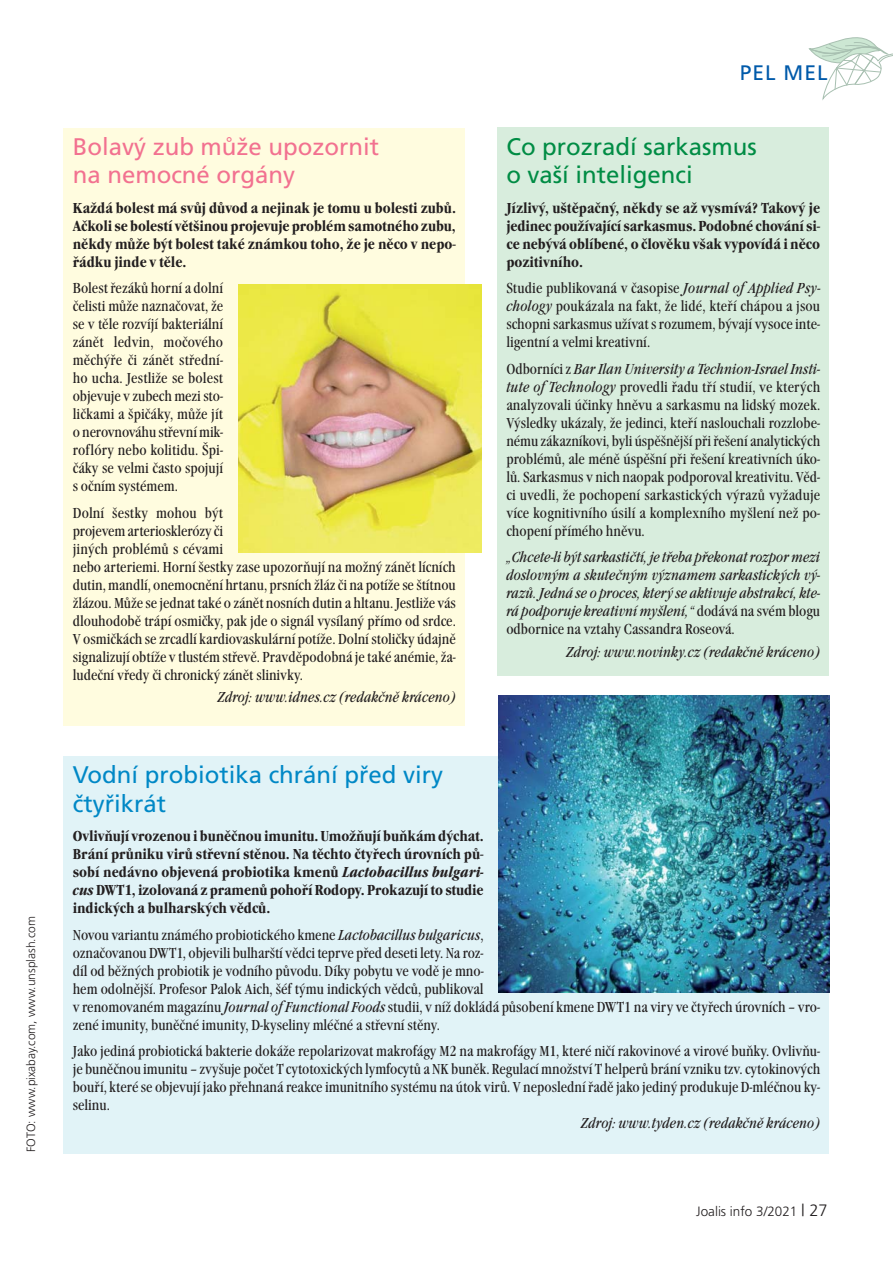
<style>
.page{position:relative;width:893px;height:1263px;background:#fff}
.page>*{position:absolute;margin:0;border:0;box-sizing:border-box;transform-origin:0 0}
.t1{font:24px/28.8px "Frutiger CE";color:#0088c6}
.t2{font:24px/28.8px "Frutiger CE";color:#f27190}
.t3{font:24px/28.8px "Frutiger CE";color:#008c44}
.t4{font:21px "Frutiger CE";letter-spacing:.05em;color:#005aaa}
.t5{font:condensed 15px/18px "Garamond Itc TCE";color:#231f20;text-align:justify}
.t6{font:700 condensed 15px/18px "Garamond Itc TCE";color:#231f20;text-align:justify}
.t7{font:italic condensed 15px/18px "Garamond Itc TCE";color:#231f20;text-align:justify}
.t8{font:300 13.5px "Frutiger CE";color:#231f20}
.t9{font:300 12px "Frutiger CE";color:#231f20}
.s1{font-style:italic}
.s2{font-style:normal}
.s3{font-size:16.5px}
</style>
<div class="page">
<svg style="left:808px;top:37px;width:85px;height:63px"></svg>
<div style="left:497px;top:128px;width:332px;height:548px;background:#d8eddd"></div>
<div style="left:64px;top:128px;width:401px;height:597px;background:#fffcdf"></div>
<div style="left:64px;top:756px;width:765px;height:397px;background:#e1f3f7"></div>
<img style="left:238px;top:284px;width:243px;height:269px">
<img style="left:499px;top:695px;width:330px;height:297px">
<p class="t9" style="left:26px;top:1152px;width:237px;rotate:-90deg">FOTO: www.pixabay.com, www.unsplash.com</p>
<h1 class="t2" style="left:73px;top:134px;width:308px">Bolavý zub může upozornit na nemocné orgány</h1>
<p class="t6" style="left:73px;top:200px;width:385px">Každá bolest má svůj důvod a nejinak je tomu u bolesti zubů.<br>Ačkoli se bolestí většinou projevuje problém samotného zubu, někdy může být bolest také známkou toho, že je něco v nepo&shy;řádku jinde v těle.</p>
<p class="t5" style="left:73px;top:280px;width:152px">Bolest řezáků horní a dolní čelisti může naznačovat, že se v těle rozvíjí bakteriální zánět ledvin, močového měchýře či zánět střední&shy;ho ucha. Jestliže se bolest objevuje v zubech mezi sto&shy;ličkami a špičáky, může jít o nerovnováhu střevní mik&shy;roflóry nebo kolitidu. Špi&shy;čáky se velmi často spojují s očním systémem.</p>
<p class="t5" style="left:73px;top:505px;width:385px;text-align:left">Dolní šestky mohou být<br>projevem arteriosklerózy či<br>jiných problémů s cévami<br>nebo arteriemi. Horní šestky zase upozorňují na možný zánět lícních dutin, mandlí, onemocnění hrtanu, prsních žláz či na potíže se štítnou žlázou. Může se jednat také o zánět nosních dutin a hltanu. Jestliže vás dlouhodobě trápí osmičky, pak jde o signál vysílaný přímo od srdce.<br>V osmičkách se zrcadlí kardiovaskulární potíže. Dolní stoličky údajně signalizují obtíže v tlustém střevě. Pravděpodobná je také anémie, ža&shy;ludeční vředy či chronický zánět slinivky.</p>
<p class="t7" style="left:217px;top:689px;width:240px">Zdroj: www.idnes.cz (redakčně kráceno)</p>
<h2 class="t4" style="left:740px;top:64px;width:89px">PEL MEL</h2>
<h1 class="t3" style="left:506px;top:134px;width:252px">Co prozradí sarkasmus o vaší inteligenci</h1>
<p class="t6" style="left:506px;top:200px;width:315px">Jízlivý, uštěpačný, někdy se až vysmívá? Takový je jedinec používající sarkasmus. Podobné chování si&shy;ce nebývá oblíbené, o člověku však vypovídá i něco pozitivního.</p>
<p class="t5" style="left:506px;top:280px;width:316px">Studie publikovaná v časopise <span class="s1">Journal of Applied Psy&shy;chology</span> poukázala na fakt, že lidé, kteří chápou a jsou schopni sarkasmus užívat s rozumem, bývají vysoce inte&shy;ligentní a velmi kreativní.</p>
<p class="t5" style="left:506px;top:361px;width:316px">Odborníci z <span class="s1">Bar Ilan University a Technion-Israel Insti&shy;tute of Technology</span> provedli řadu tří studií, ve kterých analyzovali účinky hněvu a sarkasmu na lidský mozek.<br>Výsledky ukázaly, že jedinci, kteří naslouchali rozzlobe&shy;nému zákazníkovi, byli úspěšnější při řešení analytických problémů, ale méně úspěšní při řešení kreativních úko&shy;lů. Sarkasmus v nich naopak podporoval kreativitu. Věd&shy;ci uvedli, že pochopení sarkastických výrazů vyžaduje více kognitivního úsilí a komplexního myšlení než po&shy;chopení přímého hněvu.</p>
<p class="t7" style="left:506px;top:550px;width:316px">„Chcete-li být sarkastičtí, je třeba překonat rozpor mezi doslovným a skutečným významem sarkastických vý&shy;razů. Jedná se o proces, který se aktivuje abstrakcí, kte&shy;rá podporuje kreativní myšlení,“ <span class="s2">dodává na svém blogu odbornice na vztahy Cassandra Roseová.</span></p>
<p class="t7" style="left:566px;top:644px;width:256px">Zdroj: www.novinky.cz (redakčně kráceno)</p>
<h1 class="t1" style="left:73px;top:762px;width:372px">Vodní probiotika chrání před viry čtyřikrát</h1>
<p class="t6" style="left:73px;top:828px;width:413px">Ovlivňují vrozenou i buněčnou imunitu. Umožňují buňkám dýchat.<br>Brání průniku virů střevní stěnou. Na těchto čtyřech úrovních pů&shy;sobí nedávno objevená probiotika kmenů <span class="s1">Lactobacillus bulgari&shy;cus</span> DWT1, izolovaná z pramenů pohoří Rodopy. Prokazují to studie indických a bulharských vědců.</p>
<p class="t5" style="left:73px;top:927px;width:749px;text-align:left">Novou variantu známého probiotického kmene <span class="s1">Lactobacillus bulgaricus</span>,<br>označovanou DWT1, objevili bulharští vědci teprve před deseti lety. Na roz-<br>díl od běžných probiotik je vodního původu. Díky pobytu ve vodě je mno-<br>hem odolnější. Profesor Palok Aich, šéf týmu indických vědců, publikoval<br>v renomovaném magazínu <span class="s1">Journal of Functional Foods</span> studii, v níž dokládá působení kmene DWT1 na viry ve čtyřech úrovních – vro&shy;zené imunity, buněčné imunity, D-kyseliny mléčné a střevní stěny.</p>
<p class="t5" style="left:73px;top:1043px;width:749px">Jako jediná probiotická bakterie dokáže repolarizovat makrofágy M2 na makrofágy M1, které ničí rakovinové a virové buňky. Ovlivňu&shy;je buněčnou imunitu – zvyšuje počet T cytotoxických lymfocytů a NK buněk. Regulací množství T helperů brání vzniku tzv. cytokinových bouří, které se objevují jako přehnaná reakce imunitního systému na útok virů. V neposlední řadě jako jediný produkuje D-mléčnou ky&shy;selinu.</p>
<p class="t7" style="left:581px;top:1115px;width:241px">Zdroj: www.tyden.cz (redakčně kráceno)</p>
<p class="t8" style="left:696px;top:1206px;width:133px">Joalis info 3/2021 <span class="s3">| 27</span></p>
</div>
